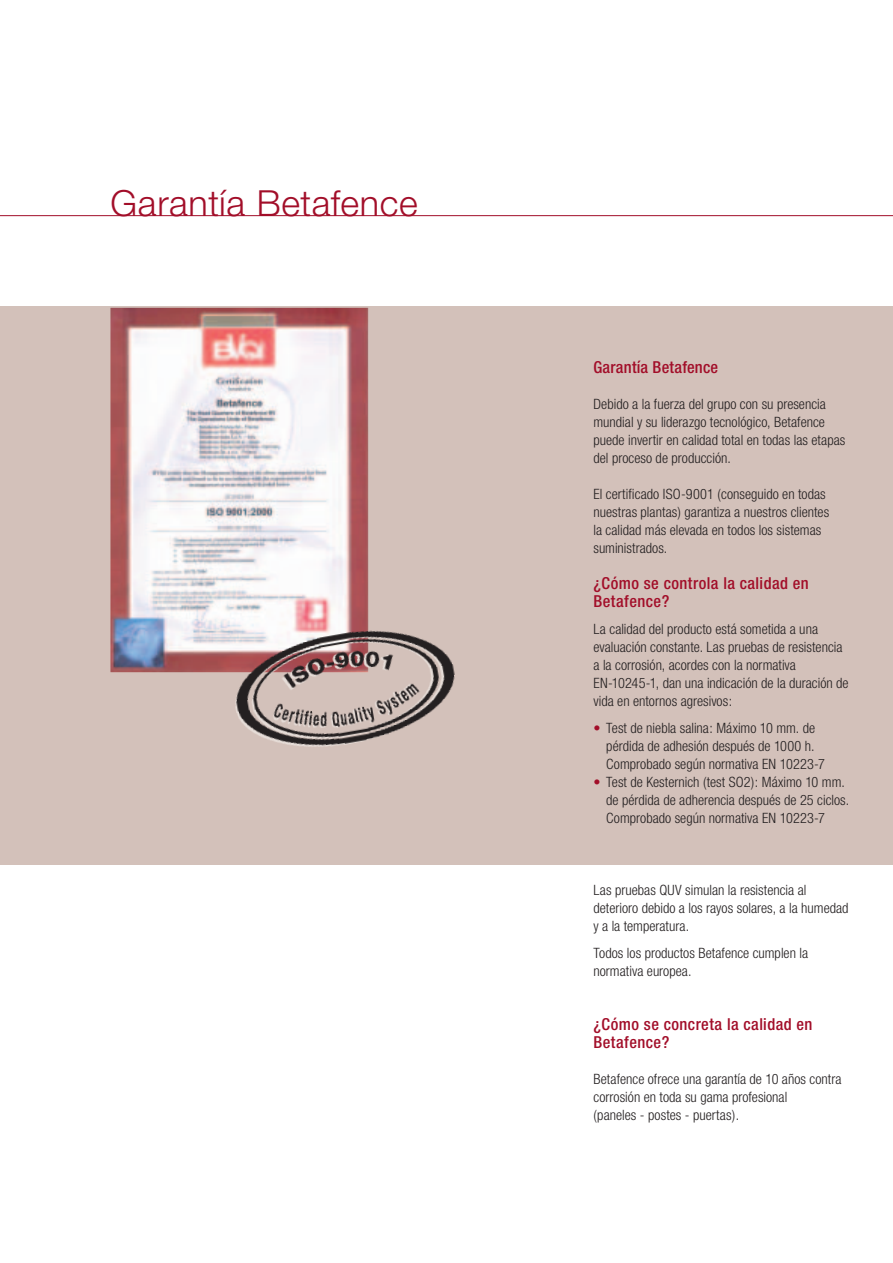
<style>
.page{position:relative;width:893px;height:1263px;background:#fff}
.page>*{position:absolute;margin:0;border:0;box-sizing:border-box;transform-origin:0 0}
.t1{font:300 36px "Helvetica Neue";letter-spacing:.015em;color:#a20e29}
.t2{font:500 condensed 16.5px/18px "Helvetica Neue";letter-spacing:.025em;color:#a20e29}
.t3{font:300 condensed 14.25px/18px "Helvetica Neue";color:#231f20}
.s1{color:#a20e29}
</style>
<div class="page">
<div style="left:0;top:306px;width:893px;height:558px;background:#d3c1ba"></div>
<hr style="left:0;top:215px;width:893px;height:1px;background:#a20e29">
<img style="left:110px;top:308px;width:258px;height:364px">
<img style="left:218px;top:601px;width:237px;height:146px">
<p class="t1" style="left:110px;top:190px;width:309px">Garantía Betafence</p>
<p class="t2" style="left:593px;top:359px;width:126px">Garantía Betafence</p>
<p class="t3" style="left:593px;top:396px;width:253px">Debido a la fuerza del grupo con su presencia mundial y su liderazgo tecnológico, Betafence puede invertir en calidad total en todas las etapas del proceso de producción.</p>
<p class="t3" style="left:593px;top:486px;width:237px">El certificado ISO-9001 (conseguido en todas nuestras plantas) garantiza a nuestros clientes la calidad más elevada en todos los sistemas suministrados.</p>
<p class="t2" style="left:593px;top:575px;width:217px">¿Cómo se controla la calidad en<br>Betafence?</p>
<p class="t3" style="left:593px;top:621px;width:257px">La calidad del producto está sometida a una evaluación constante. Las pruebas de resistencia a la corrosión, acordes con la normativa EN-10245-1, dan una indicación de la duración de vida en entornos agresivos:</p>
<p class="t3" style="left:606px;top:720px;width:220px;text-indent:-13px"><span class="s1">•</span> Test de niebla salina: Máximo 10 mm. de pérdida de adhesión después de 1000 h.<br>Comprobado según normativa EN 10223-7</p>
<p class="t3" style="left:606px;top:774px;width:244px;text-indent:-13px"><span class="s1">•</span> Test de Kesternich (test SO2): Máximo 10 mm. de pérdida de adherencia después de 25 ciclos.<br>Comprobado según normativa EN 10223-7</p>
<p class="t3" style="left:593px;top:882px;width:256px">Las pruebas QUV simulan la resistencia al deterioro debido a los rayos solares, a la humedad y a la temperatura.</p>
<p class="t3" style="left:593px;top:945px;width:216px">Todos los productos Betafence cumplen la normativa europea.</p>
<p class="t2" style="left:593px;top:1016px;width:221px">¿Cómo se concreta la calidad en<br>Betafence?</p>
<p class="t3" style="left:593px;top:1071px;width:250px">Betafence ofrece una garantía de 10 años contra corrosión en toda su gama profesional<br>(paneles - postes - puertas).</p>
</div>
